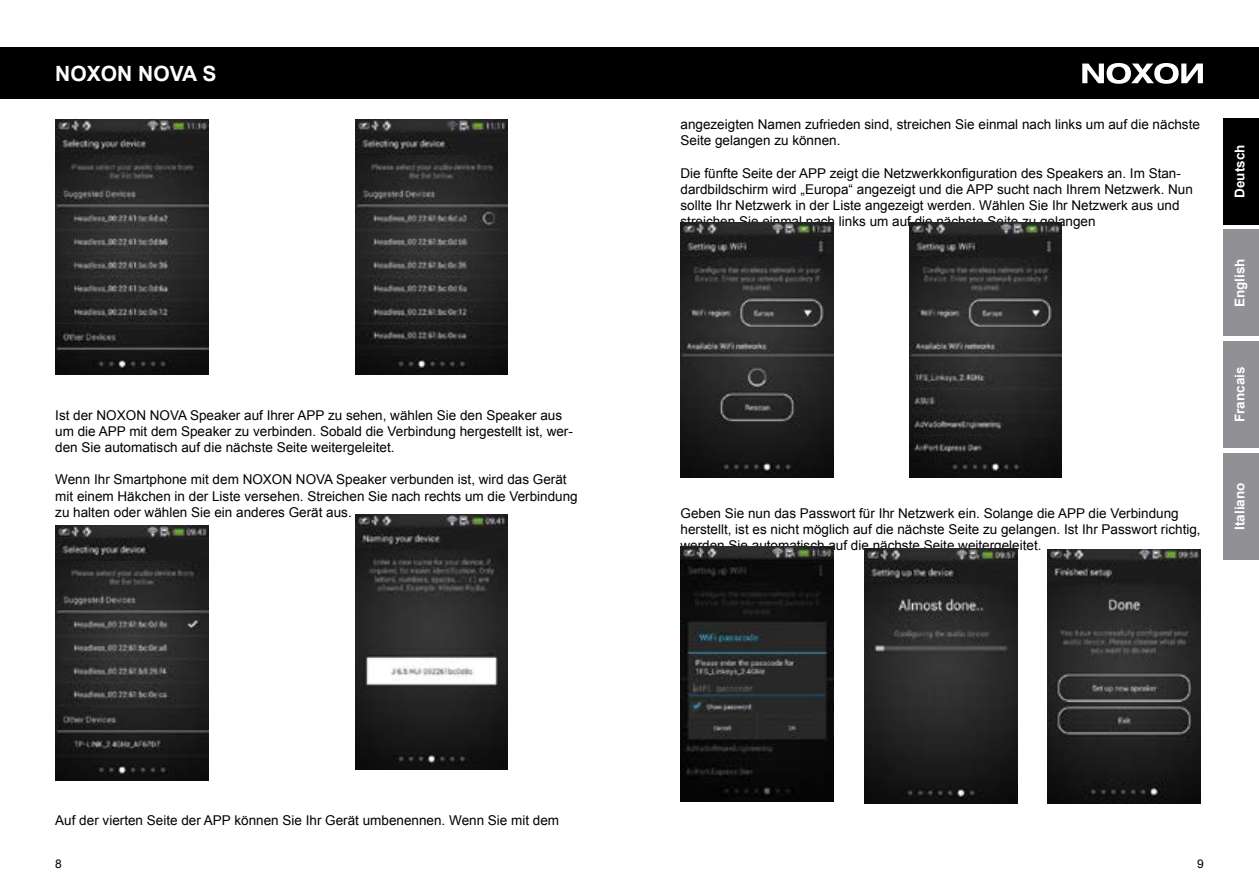
<style>
.page{position:relative;width:1259px;height:893px;background:#fff}
.page>*{position:absolute;margin:0;border:0;box-sizing:border-box;transform-origin:0 0}
.t1{font:700 21px "Arial";color:#fff}
.t2{font:13.5px/16.2px "Arial";color:#000}
.t3{font:700 13.5px "Arial";color:#fff}
.t4{font:12px "Arial";color:#000}
</style>
<div class="page">
<div style="left:1222px;top:453px;width:37px;height:106px;background:#919195"></div>
<div style="left:1222px;top:341px;width:37px;height:107px;background:#919195"></div>
<div style="left:1222px;top:118px;width:37px;height:107px;background:#000"></div>
<div style="left:1222px;top:230px;width:37px;height:106px;background:#919195"></div>
<div style="left:0;top:48px;width:1259px;height:51px;background:#000"></div>
<svg style="left:1082px;top:63px;width:121px;height:21px"></svg>
<img style="left:55px;top:119px;width:154px;height:255px">
<img style="left:355px;top:119px;width:153px;height:255px">
<img style="left:56px;top:525px;width:153px;height:256px">
<img style="left:355px;top:514px;width:153px;height:256px">
<img style="left:680px;top:222px;width:153px;height:256px">
<img style="left:909px;top:222px;width:153px;height:256px">
<img style="left:680px;top:546px;width:153px;height:255px">
<img style="left:864px;top:548px;width:154px;height:256px">
<img style="left:1048px;top:549px;width:152px;height:255px">
<h1 class="t1" style="left:55px;top:59px;width:163px">NOXON NOVA S</h1>
<p class="t2" style="left:55px;top:407px;width:519px">Ist der NOXON NOVA Speaker auf Ihrer APP zu sehen, wählen Sie den Speaker aus um die APP mit dem Speaker zu verbinden. Sobald die Verbindung hergestellt ist, wer&shy;den Sie automatisch auf die nächste Seite weitergeleitet.</p>
<p class="t2" style="left:55px;top:472px;width:524px">Wenn Ihr Smartphone mit dem NOXON NOVA Speaker verbunden ist, wird das Gerät mit einem Häkchen in der Liste versehen. Streichen Sie nach rechts um die Verbindung zu halten oder wählen Sie ein anderes Gerät aus.</p>
<p class="t2" style="left:680px;top:116px;width:521px">angezeigten Namen zufrieden sind, streichen Sie einmal nach links um auf die nächste<br>Seite gelangen zu können.</p>
<p class="t2" style="left:680px;top:165px;width:514px">Die fünfte Seite der APP zeigt die Netzwerkkonfiguration des Speakers an. Im Stan&shy;dardbildschirm wird „Europa“ angezeigt und die APP sucht nach Ihrem Netzwerk. Nun sollte Ihr Netzwerk in der Liste angezeigt werden. Wählen Sie Ihr Netzwerk aus und streichen Sie einmal nach links um auf die nächste Seite zu gelangen</p>
<p class="t2" style="left:680px;top:505px;width:521px">Geben Sie nun das Passwort für Ihr Netzwerk ein. Solange die APP die Verbindung herstellt, ist es nicht möglich auf die nächste Seite zu gelangen. Ist Ihr Passwort richtig, werden Sie automatisch auf die nächste Seite weitergeleitet.</p>
<p class="t3" style="left:1230px;top:198px;width:55px;rotate:-90deg">Deutsch</p>
<p class="t3" style="left:1230px;top:307px;width:50px;rotate:-90deg">English</p>
<p class="t3" style="left:1230px;top:422px;width:57px;rotate:-90deg">Francais</p>
<p class="t3" style="left:1230px;top:530px;width:49px;rotate:-90deg">Italiano</p>
<p class="t2" style="left:55px;top:812px;width:505px">Auf der vierten Seite der APP können Sie Ihr Gerät umbenennen. Wenn Sie mit dem</p>
<p class="t4" style="left:55px;top:856px;width:8px">8</p>
<p class="t4" style="left:1197px;top:856px;width:8px">9</p>
</div>
